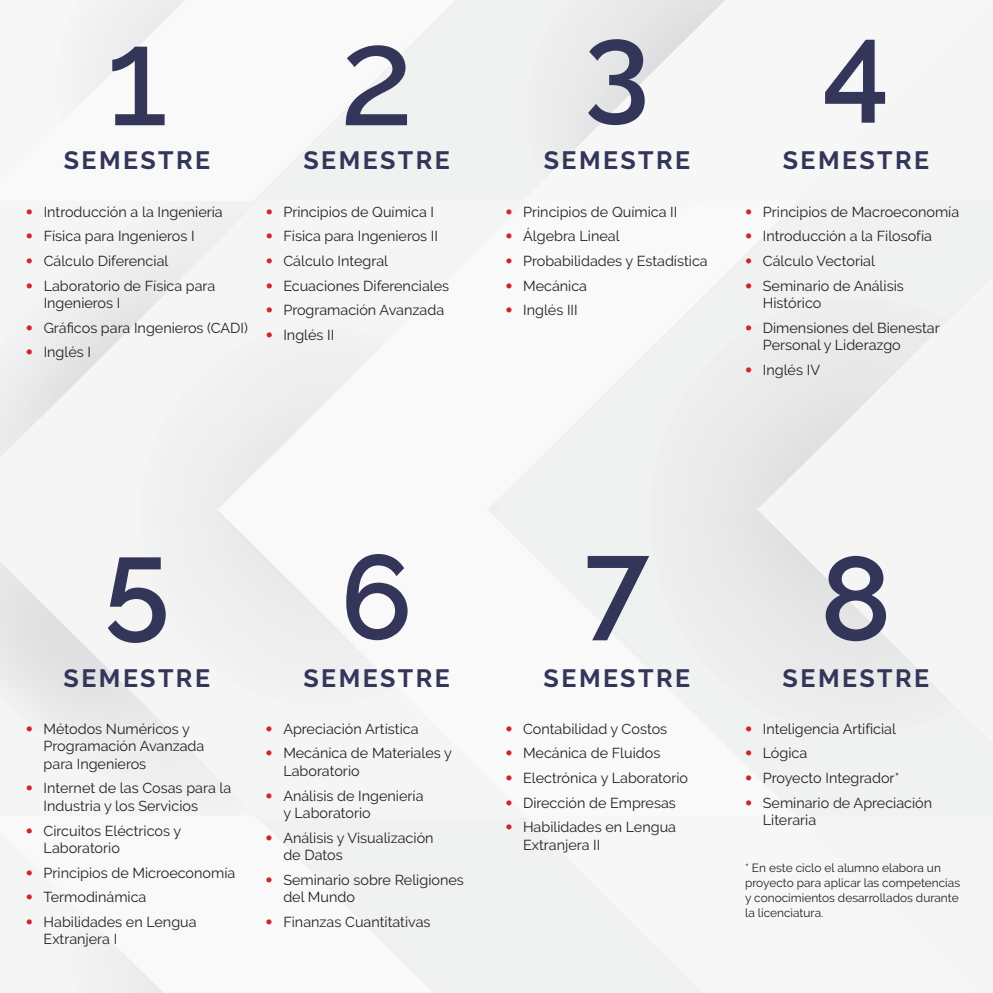
<style>
.page{position:relative;width:993px;height:993px;background:#fff}
.page>*{position:absolute;margin:0;border:0;box-sizing:border-box;transform-origin:0 0}
.t1{font:500 137.5px "Raleway";color:#333659}
.t2{font:600 118.75px "Raleway";color:#333659}
.t3{font:700 25px "Raleway";letter-spacing:.1em;color:#333659}
.t4{font:14.38px/17.5px "Raleway";color:#231f20}
.t5{font:11.88px/15px "Raleway";color:#231f20}
.s1{font-family:"Avenir LT Std";font-weight:800;color:#d1232a}
</style>
<div class="page">
<p class="t1" style="left:106px;top:-3px;width:63px">1</p>
<p class="t3" style="left:64px;top:146px;width:148px">SEMESTRE</p>
<p class="t4" style="left:26px;top:203px;width:198px"><span class="s1">•</span> Introducción a la Ingeniería</p>
<p class="t4" style="left:26px;top:227px;width:170px"><span class="s1">•</span> Física para Ingenieros I</p>
<p class="t4" style="left:26px;top:252px;width:144px"><span class="s1">•</span> Cálculo Diferencial</p>
<p class="t4" style="left:44px;top:277px;width:173px;text-indent:-18px"><span class="s1">•</span> Laboratorio de Física para<br>Ingenieros I</p>
<p class="t4" style="left:26px;top:319px;width:223px"><span class="s1">•</span> Gráficos para Ingenieros (CADI)</p>
<p class="t4" style="left:26px;top:343px;width:67px"><span class="s1">•</span> Inglés I</p>
<p class="t1" style="left:340px;top:-3px;width:75px">2</p>
<p class="t3" style="left:303px;top:146px;width:148px">SEMESTRE</p>
<p class="t4" style="left:265px;top:203px;width:170px"><span class="s1">•</span> Principios de Química I</p>
<p class="t4" style="left:265px;top:227px;width:174px"><span class="s1">•</span> Física para Ingenieros II</p>
<p class="t4" style="left:265px;top:252px;width:124px"><span class="s1">•</span> Cálculo Integral</p>
<p class="t4" style="left:265px;top:277px;width:185px"><span class="s1">•</span> Ecuaciones Diferenciales</p>
<p class="t4" style="left:265px;top:301px;width:180px"><span class="s1">•</span> Programación Avanzada</p>
<p class="t4" style="left:265px;top:326px;width:70px"><span class="s1">•</span> Inglés II</p>
<p class="t2" style="left:584px;top:-3px;width:67px">3</p>
<p class="t3" style="left:543px;top:146px;width:148px">SEMESTRE</p>
<p class="t4" style="left:505px;top:203px;width:173px"><span class="s1">•</span> Principios de Química II</p>
<p class="t4" style="left:505px;top:227px;width:116px"><span class="s1">•</span> Álgebra Lineal</p>
<p class="t4" style="left:505px;top:252px;width:204px"><span class="s1">•</span> Probabilidades y Estadística</p>
<p class="t4" style="left:505px;top:277px;width:83px"><span class="s1">•</span> Mecánica</p>
<p class="t4" style="left:505px;top:301px;width:74px"><span class="s1">•</span> Inglés III</p>
<p class="t2" style="left:822px;top:-3px;width:68px">4</p>
<p class="t3" style="left:782px;top:146px;width:148px">SEMESTRE</p>
<p class="t4" style="left:745px;top:203px;width:215px"><span class="s1">•</span> Principios de Macroeconomía</p>
<p class="t4" style="left:745px;top:227px;width:188px"><span class="s1">•</span> Introducción a la Filosofía</p>
<p class="t4" style="left:745px;top:252px;width:131px"><span class="s1">•</span> Cálculo Vectorial</p>
<p class="t4" style="left:762px;top:277px;width:142px;text-indent:-18px"><span class="s1">•</span> Seminario de Análisis<br>Histórico</p>
<p class="t4" style="left:762px;top:319px;width:178px;text-indent:-18px"><span class="s1">•</span> Dimensiones del Bienestar<br>Personal y Liderazgo</p>
<p class="t4" style="left:745px;top:361px;width:76px"><span class="s1">•</span> Inglés IV</p>
<p class="t2" style="left:104px;top:515px;width:67px">5</p>
<p class="t3" style="left:64px;top:663px;width:148px">SEMESTRE</p>
<p class="t4" style="left:44px;top:719px;width:162px;text-indent:-18px"><span class="s1">•</span> Métodos Numéricos y<br>Programación Avanzada para Ingenieros</p>
<p class="t4" style="left:44px;top:779px;width:189px;text-indent:-18px"><span class="s1">•</span> Internet de las Cosas para la<br>Industria y los Servicios</p>
<p class="t4" style="left:44px;top:821px;width:139px;text-indent:-18px"><span class="s1">•</span> Circuitos Eléctricos y<br>Laboratorio</p>
<p class="t4" style="left:26px;top:863px;width:211px"><span class="s1">•</span> Principios de Microeconomía</p>
<p class="t4" style="left:26px;top:888px;width:122px"><span class="s1">•</span> Termodinámica</p>
<p class="t4" style="left:44px;top:912px;width:154px;text-indent:-18px"><span class="s1">•</span> Habilidades en Lengua<br>Extranjera I</p>
<p class="t2" style="left:340px;top:528px;width:74px">6</p>
<p class="t3" style="left:303px;top:663px;width:148px">SEMESTRE</p>
<p class="t4" style="left:265px;top:719px;width:154px"><span class="s1">•</span> Apreciación Artística</p>
<p class="t4" style="left:283px;top:744px;width:170px;text-indent:-18px"><span class="s1">•</span> Mecánica de Materiales y<br>Laboratorio</p>
<p class="t4" style="left:283px;top:786px;width:142px;text-indent:-18px"><span class="s1">•</span> Análisis de Ingeniería y Laboratorio</p>
<p class="t4" style="left:283px;top:828px;width:152px;text-indent:-18px"><span class="s1">•</span> Análisis y Visualización de Datos</p>
<p class="t4" style="left:283px;top:870px;width:182px;text-indent:-18px"><span class="s1">•</span> Seminario sobre Religiones del Mundo</p>
<p class="t4" style="left:265px;top:912px;width:166px"><span class="s1">•</span> Finanzas Cuantitativas</p>
<p class="t2" style="left:584px;top:515px;width:67px">7</p>
<p class="t3" style="left:543px;top:663px;width:148px">SEMESTRE</p>
<p class="t4" style="left:505px;top:719px;width:163px"><span class="s1">•</span> Contabilidad y Costos</p>
<p class="t4" style="left:505px;top:744px;width:156px"><span class="s1">•</span> Mecánica de Fluidos</p>
<p class="t4" style="left:505px;top:769px;width:184px"><span class="s1">•</span> Electrónica y Laboratorio</p>
<p class="t4" style="left:505px;top:793px;width:172px"><span class="s1">•</span> Dirección de Empresas</p>
<p class="t4" style="left:523px;top:818px;width:154px;text-indent:-18px"><span class="s1">•</span> Habilidades en Lengua<br>Extranjera II</p>
<p class="t2" style="left:820px;top:530px;width:73px">8</p>
<p class="t3" style="left:782px;top:663px;width:148px">SEMESTRE</p>
<p class="t4" style="left:744px;top:719px;width:152px"><span class="s1">•</span> Inteligencia Artificial</p>
<p class="t4" style="left:744px;top:744px;width:64px"><span class="s1">•</span> Lógica</p>
<p class="t4" style="left:744px;top:769px;width:156px"><span class="s1">•</span> Proyecto Integrador*</p>
<p class="t4" style="left:762px;top:793px;width:171px;text-indent:-18px"><span class="s1">•</span> Seminario de Apreciación<br>Literaria</p>
<p class="t5" style="left:744px;top:859px;width:216px">* En este ciclo el alumno elabora un proyecto para aplicar las competencias y conocimientos desarrollados durante la licenciatura.</p>
</div>
